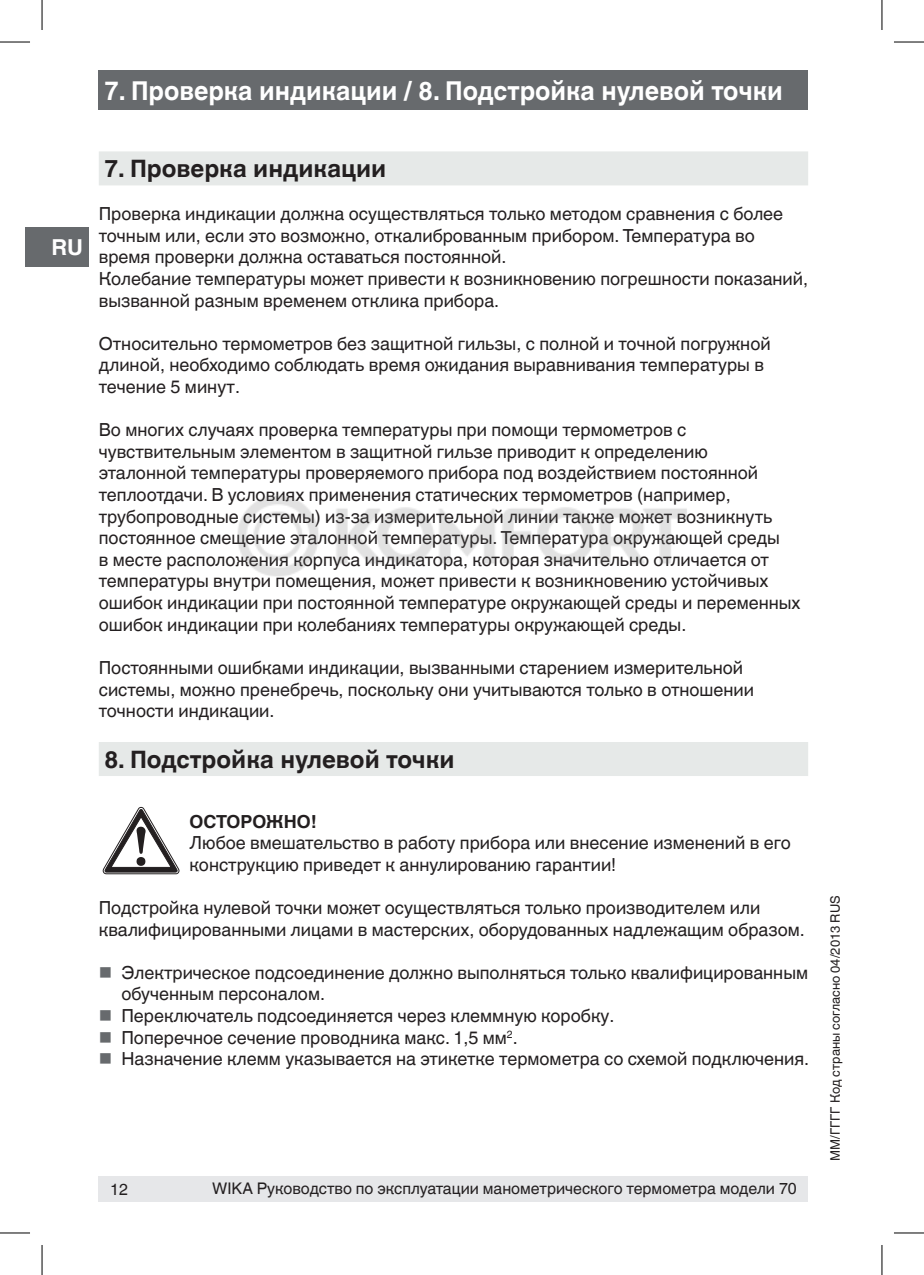
<style>
.page{position:relative;width:924px;height:1275px;background:#fff}
.page>*{position:absolute;margin:0;border:0;box-sizing:border-box;transform-origin:0 0}
._02_Subheadline1{font:700 26px "Helvetica World";color:#fff;scale:.96 1}
._03_Subheadline_grey{font:700 24px "Helvetica World";color:#231f20}
.t1{font:700 22px "Helvetica World";color:#fff}
._05_Running_text{font:18px/21.6px "Helvetica World";color:#231f20}
._04_Subheadline2{font:700 18px "Helvetica World";color:#231f20}
.t2{font:16px "Helvetica World";color:#231f20}
.t3{font:13px "Helvetica World";color:#231f20}
</style>
<div class="page">
<div style="left:99px;top:70px;width:708px;height:40px;background:#676a6d"></div>
<div style="left:25px;top:227px;width:63px;height:40px;background:#676a6d"></div>
<div style="left:99px;top:1176px;width:708px;height:25px;background:#e6e7e9"></div>
<div style="left:99px;top:151px;width:708px;height:34px;background:#e6e9e8"></div>
<div style="left:99px;top:742px;width:708px;height:34px;background:#e6e9e8"></div>
<svg style="left:103px;top:807px;width:76px;height:67px"></svg>
<hr style="left:0;top:42px;width:30px;height:1px;background:#000">
<hr style="left:893px;top:42px;width:30px;height:1px;background:#000">
<hr style="left:0;top:1232px;width:30px;height:1px;background:#000">
<hr style="left:893px;top:1232px;width:30px;height:1px;background:#000">
<hr style="left:42px;top:0;width:1px;height:30px;background:#000">
<hr style="left:42px;top:1245px;width:1px;height:30px;background:#000">
<hr style="left:881px;top:0;width:1px;height:30px;background:#000">
<hr style="left:881px;top:1245px;width:1px;height:30px;background:#000">
<img style="left:237px;top:495px;width:450px;height:82px">
<p class="_02_Subheadline1" style="left:104px;top:75px;width:707px">7. Проверка индикации / 8. Подстройка нулевой точки</p>
<p class="t1" style="left:52px;top:234px;width:33px">RU</p>
<p class="_03_Subheadline_grey" style="left:104px;top:155px;width:283px">7. Проверка индикации</p>
<p class="_05_Running_text" style="left:99px;top:203px;width:685px">Проверка индикации должна осуществляться только методом сравнения с более точным или, если это возможно, откалиброванным прибором. Температура во время проверки должна оставаться постоянной.</p>
<p class="_05_Running_text" style="left:99px;top:268px;width:710px">Колебание температуры может привести к возникновению погрешности показаний, вызванной разным временем отклика прибора.</p>
<p class="_05_Running_text" style="left:99px;top:333px;width:673px">Относительно термометров без защитной гильзы, с полной и точной погружной длиной, необходимо соблюдать время ожидания выравнивания температуры в течение 5 минут.</p>
<p class="_05_Running_text" style="left:99px;top:419px;width:703px">Во многих случаях проверка температуры при помощи термометров с чувствительным элементом в защитной гильзе приводит к определению<br>эталонной температуры проверяемого прибора под воздействием постоянной теплоотдачи. В условиях применения статических термометров (например, трубопроводные системы) из-за измерительной линии также может возникнуть постоянное смещение эталонной температуры. Температура окружающей среды<br>в месте расположения корпуса индикатора, которая значительно отличается от температуры внутри помещения, может привести к возникновению устойчивых ошибок индикации при постоянной температуре окружающей среды и переменных ошибок индикации при колебаниях температуры окружающей среды.</p>
<p class="_05_Running_text" style="left:99px;top:657px;width:656px">Постоянными ошибками индикации, вызванными старением измерительной системы, можно пренебречь, поскольку они учитываются только в отношении точности индикации.</p>
<p class="_03_Subheadline_grey" style="left:104px;top:745px;width:351px">8. Подстройка нулевой точки</p>
<p class="_04_Subheadline2" style="left:189px;top:811px;width:129px">ОСТОРОЖНО!</p>
<p class="_05_Running_text" style="left:189px;top:832px;width:602px">Любое вмешательство в работу прибора или внесение изменений в его конструкцию приведет к аннулированию гарантии!</p>
<p class="_05_Running_text" style="left:99px;top:897px;width:707px">Подстройка нулевой точки может осуществляться только производителем или квалифицированными лицами в мастерских, оборудованных надлежащим образом.</p>
<p class="_05_Running_text" style="left:121px;top:961px;width:687px">Электрическое подсоединение должно выполняться только квалифицированным обученным персоналом.</p>
<p class="_05_Running_text" style="left:121px;top:1005px;width:494px">Переключатель подсоединяется через клеммную коробку.</p>
<p class="_05_Running_text" style="left:121px;top:1026px;width:397px">Поперечное сечение проводника макс. 1,5 мм<sup>2</sup>.</p>
<p class="_05_Running_text" style="left:121px;top:1048px;width:689px">Назначение клемм указывается на этикетке термометра со схемой подключения.</p>
<p class="t2" style="left:110px;top:1180px;width:19px">12</p>
<p class="t2" style="left:212px;top:1179px;width:586px">WIKA Руководство по эксплуатации манометрического термометра модели 70</p>
<p class="t3" style="left:827px;top:1161px;width:267px;rotate:-90deg">ММ/ГГГГ Код страны согласно 04/2013 RUS</p>
</div>
